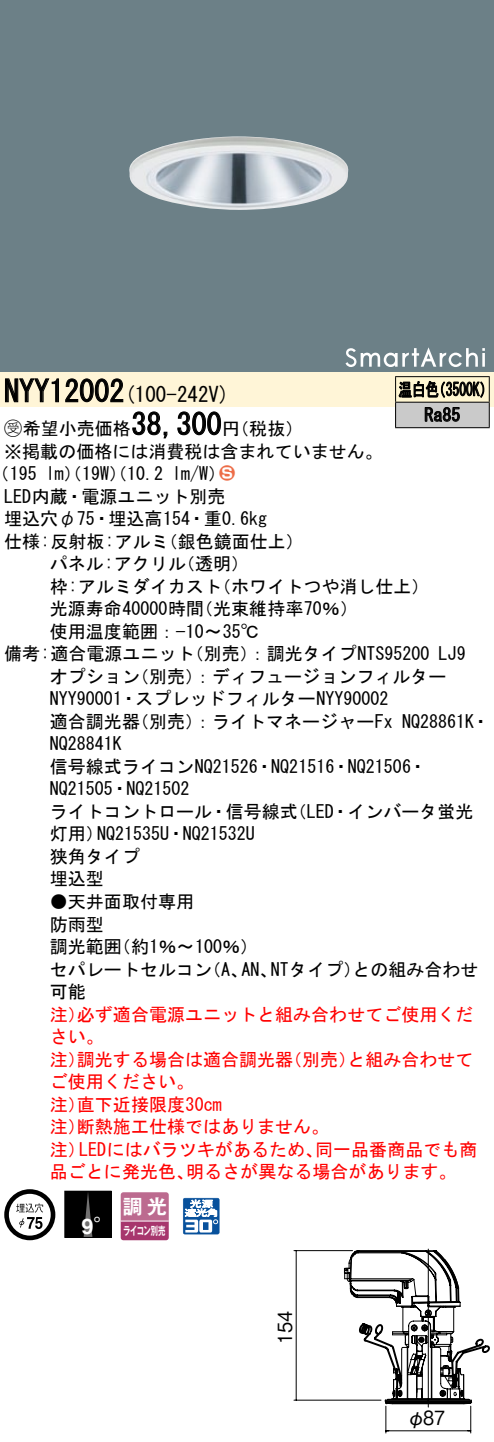
<style>
.page{position:relative;width:494px;height:1442px;background:#fff}
.page>*{position:absolute;margin:0;border:0;box-sizing:border-box;transform-origin:0 0}
.t1{font:30px "MS Gothic";color:#000}
.t2{font:700 21.6px "Helvetica LT Std";color:#fff}
.t3{font:21px "MS Gothic";color:#000}
.t4{font:19.8px "Gothic MB101 Pro De Bold 90 pv RKSJ H";color:#fff}
.t5{font:19.5px "Gothic BBB Pro Medium 90 pv RKSJ H";color:#000}
.t6{font:19.5px "Gothic BBB Pro Medium 90 pv RKSJ H";color:#000;scale:.9 1}
.t7{font:18px/22.5px "MS Gothic";color:#000}
.t8{font:18px/22.5px "MS Gothic";color:#f00}
.t9{font:18px/25.5px "MS Gothic";color:#000;scale:.75 1}
.t10{font:18px "Ford Classification 1";color:#ed6d48}
.t11{font:11.4px "Gothic MB101 Pro De Bold 90 pv RKSJ H";letter-spacing:-.05em;color:#fff;scale:.65 1}
.s1{font-family:"Ford Classification 1"}
.s2{color:#fff}
.s3{font-family:"Koz Go Pro Regular 90 pv RKSJ H";font-weight:400}
</style>
<div class="page">
<div style="left:0;top:0;width:493px;height:346px;background:#6c8087"></div>
<img style="left:129px;top:136px;width:220px;height:74px">
<div style="left:0;top:346px;width:493px;height:26px;background:#6c8087"></div>
<svg style="left:345px;top:347px;width:139px;height:20px"></svg>
<div style="left:0;top:372px;width:493px;height:34px;background:#fff5d7"></div>
<svg style="left:5px;top:378px;width:54px;height:24px"></svg>
<svg style="left:65px;top:378px;width:58px;height:24px"></svg>
<svg style="left:132px;top:411px;width:36px;height:28px"></svg>
<svg style="left:177px;top:411px;width:44px;height:24px"></svg>
<svg style="left:4px;top:1189px;width:51px;height:50px"></svg>
<div style="left:65px;top:1190px;width:46px;height:47px;background:#000"></div>
<svg style="left:83px;top:1192px;width:9px;height:43px"></svg>
<div style="left:64px;top:1190px;width:47px;height:47px;border:1px solid #000"></div>
<svg style="left:120px;top:1192px;width:48px;height:47px"></svg>
<hr style="left:121px;top:1220px;width:47px;height:1px;background:#fff">
<svg style="left:183px;top:1197px;width:36px;height:37px"></svg>
<hr style="left:395px;top:376px;width:94px;height:1px;background:#000">
<hr style="left:395px;top:427px;width:94px;height:1px;background:#000">
<svg style="left:394px;top:377px;width:95px;height:50px"></svg>
<hr style="left:295px;top:1250px;width:1px;height:149px;background:#000">
<hr style="left:293px;top:1249px;width:59px;height:1px;background:#000">
<hr style="left:293px;top:1399px;width:87px;height:1px;background:#000">
<svg style="left:343px;top:1248px;width:146px;height:184px"></svg>
<h1 class="t1" style="left:4px;top:376px;width:122px">NYY12002</h1>
<p class="t3" style="left:124px;top:384px;width:106px">(100-242 (V</p>
<h1 class="t1" style="left:131px;top:409px;width:91px">38,300</h1>
<p class="t7" style="left:4px;top:417px;width:379px"><span class="s1">B</span>希望小売価格<br>※掲載の価格には消費税は含まれていません。</p>
<p class="t10" style="left:219px;top:464px;width:17px">2<span class="s2">3</span></p>
<p class="t7" style="left:222px;top:417px;width:82px">（円税抜(</p>
<p class="t7" style="left:172px;top:462px;width:55px">l m (W/</p>
<p class="t7" style="left:-8px;top:462px;width:47px">（195</p>
<p class="t7" style="left:4px;top:485px;width:223px">LED内蔵・電源ユニット別売</p>
<p class="t7" style="left:4px;top:507px;width:264px">埋込穴φ75・埋込高154・重0.6kg</p>
<p class="t7" style="left:159px;top:530px;width:146px">（銀色鏡面仕上(</p>
<p class="t7" style="left:46px;top:462px;width:119px">lm）（19 ）（W 10.2</p>
<p class="t7" style="left:4px;top:530px;width:166px">仕様:反射板:アルミ</p>
<p class="t7" style="left:50px;top:552px;width:138px">パネル:アクリル</p>
<p class="t7" style="left:177px;top:552px;width:74px">（透明(</p>
<p class="t9" style="left:424px;top:376px;width:49px;text-indent:-26px">温白色<br>Ra85</p>
<p class="t9" style="left:432px;top:376px;width:82px">（3500 (K</p>
<p class="t7" style="left:195px;top:575px;width:164px;text-indent:-145px">枠:アルミダイカスト<br>（光束維持率70％(</p>
<p class="t7" style="left:213px;top:575px;width:217px">（ホワイトつや消し仕上(</p>
<p class="t7" style="left:50px;top:597px;width:210px">光源寿命40000時間<br>使用温度範囲：−10〜35°C</p>
<p class="t7" style="left:185px;top:642px;width:245px">（別売：）調光タイプNTS95200</p>
<p class="t7" style="left:131px;top:642px;width:316px;text-indent:-127px">備考:適合電源ユニット<br>（別売：）ディフュージョンフィルター</p>
<p class="t7" style="left:438px;top:642px;width:28px">LJ9</p>
<p class="t7" style="left:50px;top:665px;width:340px">オプション<br>NYY90001・スプレッドフィルターNYY90002</p>
<p class="t7" style="left:131px;top:710px;width:263px">（別売：）ライトマネージャーFx</p>
<p class="t7" style="left:50px;top:710px;width:91px">適合調光器</p>
<p class="t7" style="left:50px;top:732px;width:73px">NQ28841K</p>
<p class="t7" style="left:50px;top:755px;width:378px">信号線式ライコンNQ21526・NQ21516・NQ21506・</p>
<p class="t7" style="left:50px;top:777px;width:141px">NQ21505・NQ21502</p>
<p class="t7" style="left:288px;top:800px;width:186px">（LED・インバータ蛍光</p>
<p class="t7" style="left:401px;top:710px;width:89px">NQ28861 ・K</p>
<p class="t7" style="left:50px;top:800px;width:249px;text-align:center">ライトコントロール・信号線式<br>NQ21535 ・U NQ21532U</p>
<p class="t7" style="left:50px;top:822px;width:91px">灯用）<br>狭角タイプ埋込型</p>
<p class="t7" style="left:50px;top:890px;width:145px">●天井面取付専用防雨型</p>
<p class="t7" style="left:113px;top:935px;width:147px">（約1％〜100％(</p>
<p class="t7" style="left:50px;top:935px;width:73px">調光範囲</p>
<p class="t7" style="left:270px;top:957px;width:92px">NTタイプ）</p>
<p class="t7" style="left:352px;top:957px;width:127px">との組み合わせ</p>
<p class="t7" style="left:50px;top:957px;width:163px">セパレートセルコン可能</p>
<p class="t8" style="left:77px;top:1002px;width:397px">必ず適合電源ユニットと組み合わせてご使用くだ</p>
<p class="t7" style="left:203px;top:957px;width:46px">（、A</p>
<p class="t7" style="left:241px;top:957px;width:37px">AN、</p>
<p class="t8" style="left:50px;top:1002px;width:55px">注）さい。</p>
<p class="t8" style="left:77px;top:1047px;width:217px">調光する場合は適合調光器</p>
<p class="t8" style="left:284px;top:1047px;width:73px">（別売）</p>
<p class="t8" style="left:347px;top:1047px;width:127px">と組み合わせて</p>
<p class="t8" style="left:50px;top:1047px;width:37px">注）</p>
<p class="t8" style="left:50px;top:1070px;width:145px">ご使用ください。</p>
<p class="t8" style="left:77px;top:1092px;width:146px">直下近接限度30cm</p>
<p class="t8" style="left:77px;top:1092px;width:253px;text-indent:-27px">注）<br>断熱施工仕様ではありません。</p>
<p class="t8" style="left:50px;top:1115px;width:37px">注）</p>
<p class="t8" style="left:79px;top:1137px;width:245px">LEDにはバラツキがあるため、</p>
<p class="t8" style="left:315px;top:1137px;width:163px">同一品番商品でも商</p>
<p class="t8" style="left:50px;top:1137px;width:37px">注）</p>
<p class="t8" style="left:50px;top:1160px;width:145px">品ごとに発光色、</p>
<p class="t8" style="left:186px;top:1160px;width:272px">明るさが異なる場合があります。</p>
<p class="t2" style="left:81px;top:1213px;width:34px">9<span class="s3">°</span></p>
<p class="t4" style="left:123px;top:1189px;width:46px">調光</p>
<p class="t11" style="left:123px;top:1220px;width:66px">ライコン別売</p>
<p class="t6" style="left:269px;top:1343px;width:38px;rotate:-90deg">154</p>
<p class="t5" style="left:406px;top:1401px;width:40px">φ87</p>
</div>
